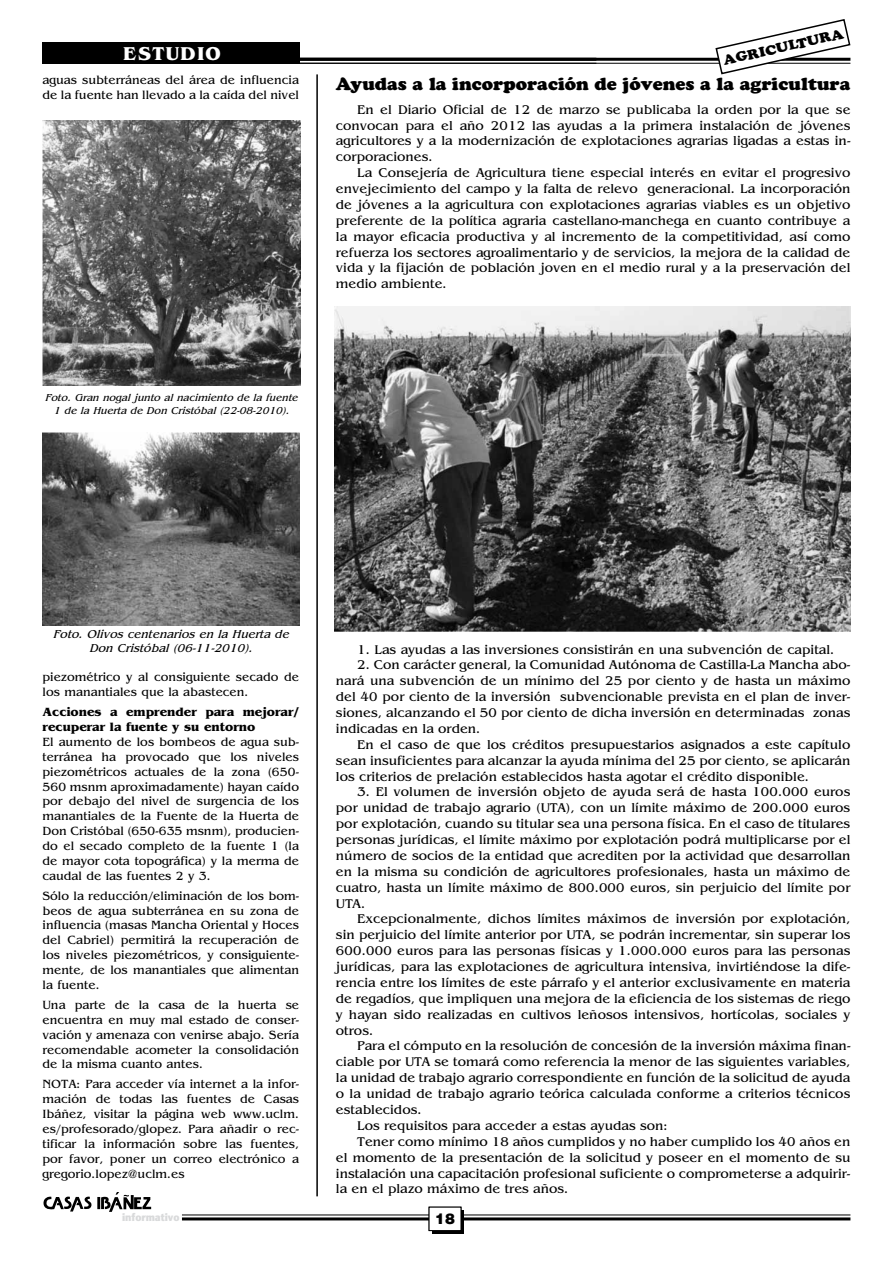
<style>
.page{position:relative;width:893px;height:1263px;background:#fff}
.page>*{position:absolute;margin:0;border:0;box-sizing:border-box;transform-origin:0 0}
.t1{font:700 19.5px "Benguiat";color:#fff}
.t2{font:900 17.7px "Cooper";color:#000}
.t3{font:900 15px "Helvetica";color:#000}
.t4{font:900 13.5px "Cooper";color:#000;scale:1.08 1}
.t5{font:13.2px/15.9px "Benguiat";color:#000;text-align:justify}
.t6{font:12.45px/15px "Benguiat";color:#000;text-align:justify}
.t7{font:700 12.45px/15px "Benguiat";color:#000}
.t8{font:italic 12px/14.4px "Benguiat";color:#000;text-align:center}
.t9{font:italic 10.5px/12.6px "Benguiat";color:#000;text-align:center}
.t10{font:700 10.2px "Formata";color:#d9dadb}
</style>
<div class="page">
<hr style="left:182px;top:1214px;width:668px;height:1px;background:#000">
<hr style="left:182px;top:1217px;width:668px;height:3px;background:#000">
<hr style="left:297px;top:58px;width:553px;height:3px;background:#000">
<hr style="left:297px;top:63px;width:553px;height:1px;background:#000">
<svg style="left:43px;top:1192px;width:108px;height:20px"></svg>
<hr style="left:43px;top:58px;width:553px;height:3px;background:#000">
<hr style="left:43px;top:63px;width:553px;height:1px;background:#000">
<div style="left:45px;top:43px;width:255px;height:21px;background:#000"></div>
<div style="left:432px;top:1211px;width:32px;height:23px;background:#000"></div>
<div style="left:429px;top:1207px;width:32px;height:23px;background:#fff"></div>
<div style="left:429px;top:1207px;width:32px;height:24px;border:1px solid #000"></div>
<svg style="left:714px;top:19px;width:137px;height:56px"></svg>
<img style="left:334px;top:306px;width:516px;height:326px">
<hr style="left:316px;top:74px;width:2px;height:1122px;background:#000">
<img style="left:43px;top:432px;width:257px;height:193px">
<img style="left:43px;top:120px;width:257px;height:265px">
<h1 class="t1" style="left:124px;top:43px;width:15px">estudio</h1>
<p class="t6" style="left:43px;top:72px;width:258px">aguas subterráneas del área de influencia de la fuente han llevado a la caída del nivel</p>
<p class="t4" style="left:721px;top:53px;width:115px;rotate:-13deg">AGRICULTURA</p>
<h2 class="t2" style="left:336px;top:73px;width:516px">Ayudas a la incorporación de jóvenes a la agricultura</h2>
<p class="t5" style="left:336px;top:102px;width:516px;text-indent:21px">En el Diario Oficial de 12 de marzo se publicaba la orden por la que se convocan para el año 2012 las ayudas a la primera instalación de jóvenes agricultores y a la modernización de explotaciones agrarias ligadas a estas in&shy;corporaciones.</p>
<p class="t5" style="left:336px;top:165px;width:516px;text-indent:21px">La Consejería de Agricultura tiene especial interés en evitar el progresivo envejecimiento del campo y la falta de relevo generacional. La incorporación de jóvenes a la agricultura con explotaciones agrarias viables es un objetivo preferente de la política agraria castellano-manchega en cuanto contribuye a la mayor eficacia productiva y al incremento de la competitividad, así como refuerza los sectores agroalimentario y de servicios, la mejora de la calidad de vida y la fijación de población joven en el medio rural y a la preservación del medio ambiente.</p>
<p class="t9" style="left:45px;top:392px;width:257px">Foto.Gran nogaljunto alnacimiento de la fuente<br>1 de la Huerta de Don Cristóbal(22-08-2010).</p>
<p class="t8" style="left:53px;top:627px;width:241px">Foto.Olivoscentenariosen la Huerta de<br>Don Cristóbal(06-11-2010).</p>
<p class="t6" style="left:43px;top:670px;width:258px">piezométrico y al consiguiente secado de los manantiales que la abastecen.</p>
<p class="t7" style="left:43px;top:704px;width:258px">Acciones a emprender para mejorar/ recuperar la fuente y su entorno</p>
<p class="t6" style="left:43px;top:734px;width:258px">El aumento de los bombeos de agua sub&shy;terránea ha provocado que los niveles piezométricos actuales de la zona (650- 560 msnm aproximadamente) hayan caído por debajo del nivel de surgencia de los manantiales de la Fuente de la Huerta de Don Cristóbal (650-635 msnm), producien&shy;do el secado completo de la fuente 1 (la de mayor cota topográfica) y la merma de caudal de las fuentes 2 y 3.</p>
<p class="t6" style="left:43px;top:888px;width:258px">Sólo la reducción/eliminación de los bom&shy;beos de agua subterránea en su zona de influencia (masas Mancha Oriental y Hoces del Cabriel) permitirá la recuperación de los niveles piezométricos, y consiguiente&shy;mente, de los manantiales que alimentan la fuente.</p>
<p class="t6" style="left:43px;top:997px;width:258px">Una parte de la casa de la huerta se encuentra en muy mal estado de conser&shy;vación y amenaza con venirse abajo. Sería recomendable acometer la consolidación de la misma cuanto antes.</p>
<p class="t6" style="left:43px;top:1076px;width:258px">NOTA: Para acceder vía internet a la infor&shy;mación de todas las fuentes de Casas Ibáñez, visitar la página web www.uclm. es/profesorado/glopez. Para añadir o rec&shy;tificar la información sobre las fuentes, por favor, poner un correo electrónico a gregorio.lopez@uclm.es</p>
<p class="t5" style="left:357px;top:641px;width:479px">1. Las ayudas a las inversiones consistirán en una subvención de capital.</p>
<p class="t5" style="left:336px;top:657px;width:516px;text-indent:21px">2. Con carácter general, la Comunidad Autónoma de Castilla-La Mancha abo&shy;nará una subvención de un mínimo del 25 por ciento y de hasta un máximo del 40 por ciento de la inversión subvencionable prevista en el plan de inver&shy;siones, alcanzando el 50 por ciento de dicha inversión en determinadas zonas indicadas en la orden.</p>
<p class="t5" style="left:336px;top:737px;width:516px;text-indent:21px">En el caso de que los créditos presupuestarios asignados a este capítulo sean insuficientes para alcanzar la ayuda mínima del 25 por ciento, se aplicarán los criterios de prelación establecidos hasta agotar el crédito disponible.</p>
<p class="t5" style="left:336px;top:784px;width:516px;text-indent:21px">3. El volumen de inversión objeto de ayuda será de hasta 100.000 euros por unidad de trabajo agrario (UTA), con un límite máximo de 200.000 euros por explotación, cuando su titular sea una persona física. En el caso de titulares personas jurídicas, el límite máximo por explotación podrá multiplicarse por el número de socios de la entidad que acrediten por la actividad que desarrollan en la misma su condición de agricultores profesionales, hasta un máximo de cuatro, hasta un límite máximo de 800.000 euros, sin perjuicio del límite por UTA.</p>
<p class="t5" style="left:336px;top:911px;width:516px;text-indent:21px">Excepcionalmente, dichos límites máximos de inversión por explotación, sin perjuicio del límite anterior por UTA, se podrán incrementar, sin superar los 600.000 euros para las personas físicas y 1.000.000 euros para las personas jurídicas, para las explotaciones de agricultura intensiva, invirtiéndose la dife&shy;rencia entre los límites de este párrafo y el anterior exclusivamente en materia de regadíos, que impliquen una mejora de la eficiencia de los sistemas de riego y hayan sido realizadas en cultivos leñosos intensivos, hortícolas, sociales y otros.</p>
<p class="t5" style="left:357px;top:1038px;width:495px">Para el cómputo en la resolución de concesión de la inversión máxima finan-</p>
<p class="t5" style="left:336px;top:1054px;width:516px">ciable por UTA se tomará como referencia la menor de las siguientes variables,</p>
<p class="t5" style="left:336px;top:1070px;width:516px">la unidad de trabajo agrario correspondiente en función de la solicitud de ayuda</p>
<p class="t5" style="left:336px;top:1086px;width:516px">o la unidad de trabajo agrario teórica calculada conforme a criterios técnicos</p>
<p class="t5" style="left:336px;top:1102px;width:87px">establecidos.</p>
<p class="t5" style="left:357px;top:1118px;width:312px">Los requisitos para acceder a estas ayudas son:</p>
<p class="t5" style="left:357px;top:1134px;width:495px">Tener como mínimo 18 años cumplidos y no haber cumplido los 40 años en</p>
<p class="t5" style="left:336px;top:1149px;width:516px">el momento de la presentación de la solicitud y poseer en el momento de su</p>
<p class="t5" style="left:336px;top:1165px;width:516px">instalación una capacitación profesional suficiente o comprometerse a adquirir-</p>
<p class="t5" style="left:336px;top:1181px;width:234px">la en el plazo máximo de tres años.</p>
<p class="t10" style="left:122px;top:1210px;width:59px">informativo</p>
<p class="t3" style="left:435px;top:1209px;width:22px">18</p>
</div>
